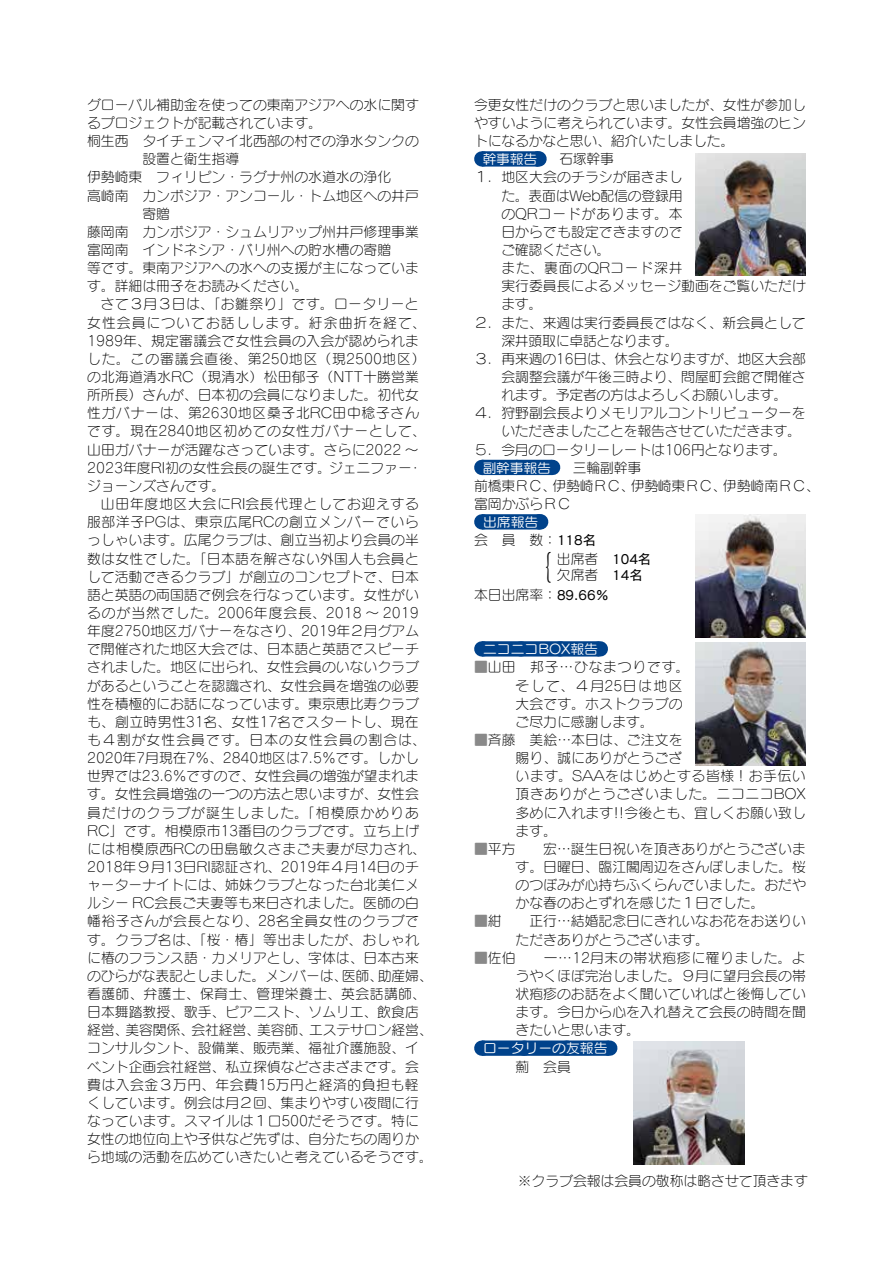
<style>
.page{position:relative;width:893px;height:1263px;background:#fff}
.page>*{position:absolute;margin:0;border:0;box-sizing:border-box;transform-origin:0 0}
.t1{font:33px "Tsuku Min Pro R";color:#000;scale:.5 1}
.t2{font:13.8px/18.1px "Seurat Pro L";color:#000}
.t3{font:13.8px "Seurat Pro L";letter-spacing:.05em;color:#000}
.t4{font:13.8px "Seurat Pro L";letter-spacing:.04em;color:#000}
.t5{font:13.8px "Seurat Pro L";letter-spacing:.03em;color:#000}
.t6{font:13.8px "Seurat Pro L";letter-spacing:.075em;color:#000}
.t7{font:13.8px "Seurat Pro L";letter-spacing:.025em;color:#000}
.t8{font:13.8px "Seurat Pro L";letter-spacing:.06em;color:#000}
.t9{font:13.8px "Seurat Pro L";letter-spacing:.035em;color:#000}
.t10{font:13.8px "Seurat Pro L";letter-spacing:.02em;color:#000}
.t11{font:13.8px "Seurat Pro L";letter-spacing:.045em;color:#000}
.t12{font:13.2px "Seurat Pro M";color:#fff;scale:1.05 1}
.s1{font-family:"Seurat Pro M";font-size:13.2px;color:#fff}
.s2{font-family:"Cezanne Pro M"}
.s3{color:#898989}
</style>
<div class="page">
<div style="left:482px;top:151px;width:56px;height:16px;background:#00428b"></div>
<svg style="left:510px;top:151px;width:29px;height:16px"></svg>
<div style="left:482px;top:460px;width:70px;height:15px;background:#00428b"></div>
<svg style="left:552px;top:460px;width:1px;height:15px"></svg>
<div style="left:482px;top:514px;width:58px;height:15px;background:#00428b"></div>
<svg style="left:511px;top:514px;width:30px;height:15px"></svg>
<div style="left:482px;top:641px;width:117px;height:15px;background:#00428b"></div>
<svg style="left:521px;top:641px;width:59px;height:1px"></svg>
<svg style="left:599px;top:641px;width:1px;height:15px"></svg>
<div style="left:482px;top:1040px;width:127px;height:16px;background:#00428b"></div>
<svg style="left:524px;top:1040px;width:64px;height:16px"></svg>
<svg style="left:609px;top:1040px;width:1px;height:16px"></svg>
<img style="left:695px;top:153px;width:111px;height:123px">
<img style="left:695px;top:515px;width:111px;height:123px">
<img style="left:695px;top:642px;width:111px;height:123px">
<img style="left:634px;top:1041px;width:110px;height:123px">
<p class="t2" style="left:87px;top:95px;width:333px">グローバル補助金を使っての東南アジアへの水に関す</p>
<p class="t2" style="left:87px;top:113px;width:236px">るプロジェクトが記載されています。</p>
<p class="t2" style="left:87px;top:131px;width:333px">桐生西　タイチェンマイ北西部の村での浄水タンクの</p>
<p class="t2" style="left:142px;top:150px;width:98px">設置と衛生指導</p>
<p class="t2" style="left:87px;top:168px;width:306px">伊勢崎東　フィリピン・ラグナ州の水道水の浄化</p>
<p class="t2" style="left:87px;top:186px;width:333px">高崎南　カンボジア・アンコール・トム地区への井戸</p>
<p class="t2" style="left:142px;top:204px;width:29px">寄贈</p>
<p class="t2" style="left:87px;top:222px;width:333px">藤岡南　カンボジア・シュムリアップ州井戸修理事業</p>
<p class="t2" style="left:87px;top:240px;width:306px">富岡南　インドネシア・バリ州への貯水槽の寄贈</p>
<p class="t2" style="left:87px;top:258px;width:333px">等です。東南アジアへの水への支援が主になっていま</p>
<p class="t2" style="left:87px;top:277px;width:223px">す。詳細は冊子をお読みください。</p>
<p class="t7" style="left:101px;top:295px;width:319px">さて３月３日は、「お雛祭り」です。ロータリーと</p>
<p class="t6" style="left:87px;top:313px;width:340px">女性会員についてお話しします。紆余曲折を経て、</p>
<p class="t10" style="left:87px;top:332px;width:333px">1989年、規定審議会で女性会員の入会が認められま</p>
<p class="t4" style="left:87px;top:350px;width:340px">した。この審議会直後、第250地区（現2500地区）</p>
<p class="t2" style="left:87px;top:367px;width:333px">の北海道清水RC（現清水）松田郁子（NTT十勝営業</p>
<p class="t2" style="left:87px;top:385px;width:333px">所所長）さんが、日本初の会員になりました。初代女</p>
<p class="t3" style="left:87px;top:404px;width:333px">性ガバナーは、第2630地区桑子北RC田中稔子さん</p>
<p class="t3" style="left:87px;top:422px;width:340px">です。現在2840地区初めての女性ガバナーとして、</p>
<p class="t2" style="left:87px;top:440px;width:333px">山田ガバナーが活躍なさっています。さらに2022 〜</p>
<p class="t2" style="left:87px;top:458px;width:337px">2023年度RI初の女性会長の誕生です。ジェニファー・</p>
<p class="t2" style="left:87px;top:476px;width:140px">ジョーンズさんです。</p>
<p class="t3" style="left:101px;top:495px;width:319px">山田年度地区大会にRI会長代理としてお迎えする</p>
<p class="t3" style="left:87px;top:513px;width:333px">服部洋子PGは、東京広尾RCの創立メンバーでいら</p>
<p class="t2" style="left:87px;top:531px;width:333px">っしゃいます。広尾クラブは、創立当初より会員の半</p>
<p class="t7" style="left:87px;top:549px;width:333px">数は女性でした。「日本語を解さない外国人も会員と</p>
<p class="t2" style="left:87px;top:567px;width:333px">して活動できるクラブ」が創立のコンセプトで、日本</p>
<p class="t2" style="left:87px;top:585px;width:333px">語と英語の両国語で例会を行なっています。女性がい</p>
<p class="t9" style="left:87px;top:604px;width:333px">るのが当然でした。2006年度会長、2018 〜 2019</p>
<p class="t2" style="left:87px;top:621px;width:333px">年度2750地区ガバナーをなさり、2019年２月グアム</p>
<p class="t2" style="left:87px;top:639px;width:333px">で開催された地区大会では、日本語と英語でスピーチ</p>
<p class="t2" style="left:87px;top:658px;width:333px">されました。地区に出られ、女性会員のいないクラブ</p>
<p class="t2" style="left:87px;top:676px;width:333px">があるということを認識され、女性会員を増強の必要</p>
<p class="t2" style="left:87px;top:694px;width:333px">性を積極的にお話になっています。東京恵比寿クラブ</p>
<p class="t5" style="left:87px;top:713px;width:333px">も、創立時男性31名、女性17名でスタートし、現在</p>
<p class="t6" style="left:87px;top:731px;width:340px">も４割が女性会員です。日本の女性会員の割合は、</p>
<p class="t2" style="left:87px;top:748px;width:333px">2020年7月現在7％、2840地区は7.5％です。しかし</p>
<p class="t2" style="left:87px;top:767px;width:333px">世界では23.6％ですので、女性会員の増強が望まれま</p>
<p class="t2" style="left:87px;top:785px;width:333px">す。女性会員増強の一つの方法と思いますが、女性会</p>
<p class="t6" style="left:87px;top:803px;width:333px">員だけのクラブが誕生しました。「相模原かめりあ</p>
<p class="t2" style="left:87px;top:821px;width:333px">RC」です。相模原市13番目のクラブです。立ち上げ</p>
<p class="t11" style="left:87px;top:840px;width:340px">には相模原西RCの田島敏久さまご夫妻が尽力され、</p>
<p class="t2" style="left:87px;top:857px;width:333px">2018年９月13日RI認証され、2019年４月14日のチ</p>
<p class="t2" style="left:87px;top:875px;width:333px">ャーターナイトには、姉妹クラブとなった台北美仁メ</p>
<p class="t2" style="left:87px;top:894px;width:333px">ルシー RC会長ご夫妻等も来日されました。医師の白</p>
<p class="t4" style="left:87px;top:912px;width:333px">幡裕子さんが会長となり、28名全員女性のクラブで</p>
<p class="t5" style="left:87px;top:930px;width:333px">す。クラブ名は、「桜・椿」等出ましたが、おしゃれ</p>
<p class="t2" style="left:87px;top:948px;width:333px">に椿のフランス語・カメリアとし、字体は、日本古来</p>
<p class="t2" style="left:87px;top:966px;width:347px">のひらがな表記としました。メンバーは、医師、助産婦、</p>
<p class="t5" style="left:87px;top:985px;width:340px">看護師、弁護士、保育士、管理栄養士、英会話講師、</p>
<p class="t2" style="left:87px;top:1002px;width:333px">日本舞踏教授、歌手、ピアニスト、ソムリエ、飲食店</p>
<p class="t2" style="left:87px;top:1021px;width:347px">経営、美容関係、会社経営、美容師、エステサロン経営、</p>
<p class="t2" style="left:87px;top:1039px;width:333px">コンサルタント、設備業、販売業、福祉介護施設、イ</p>
<p class="t2" style="left:87px;top:1057px;width:333px">ベント企画会社経営、私立探偵などさまざまです。会</p>
<p class="t4" style="left:87px;top:1076px;width:333px">費は入会金３万円、年会費15万円と経済的負担も軽</p>
<p class="t2" style="left:87px;top:1093px;width:333px">くしています。例会は月２回、集まりやすい夜間に行</p>
<p class="t2" style="left:87px;top:1111px;width:333px">なっています。スマイルは１口500だそうです。特に</p>
<p class="t2" style="left:87px;top:1129px;width:333px">女性の地位向上や子供など先ずは、自分たちの周りか</p>
<p class="t2" style="left:87px;top:1148px;width:347px">ら地域の活動を広めていきたいと考えているそうです。</p>
<p class="t2" style="left:474px;top:95px;width:333px">今更女性だけのクラブと思いましたが、女性が参加し</p>
<p class="t2" style="left:474px;top:113px;width:333px">やすいように考えられています。女性会員増強のヒン</p>
<p class="t2" style="left:474px;top:131px;width:262px">トになるかなと思い、紹介いたしました。</p>
<p class="t2" style="left:483px;top:150px;width:133px"><span class="s1">幹事報告</span> 　石塚幹事</p>
<p class="t2" style="left:474px;top:168px;width:210px">１．地区大会のチラシが届きまし</p>
<p class="t2" style="left:501px;top:186px;width:183px">た。表面はWeb配信の登録用</p>
<p class="t8" style="left:501px;top:205px;width:183px">のQRコードがあります。本</p>
<p class="t2" style="left:501px;top:222px;width:183px">日からでも設定できますので</p>
<p class="t2" style="left:501px;top:240px;width:111px">ご確認ください。</p>
<p class="t8" style="left:474px;top:259px;width:210px">　　また、裏面のQRコード深井</p>
<p class="t2" style="left:501px;top:277px;width:306px">実行委員長によるメッセージ動画をご覧いただけ</p>
<p class="t2" style="left:501px;top:295px;width:43px">ます。</p>
<p class="t2" style="left:474px;top:313px;width:333px">２．また、来週は実行委員長ではなく、新会員として</p>
<p class="t2" style="left:501px;top:331px;width:179px">深井頭取に卓話となります。</p>
<p class="t2" style="left:474px;top:349px;width:333px">３．再来週の16日は、休会となりますが、地区大会部</p>
<p class="t2" style="left:501px;top:367px;width:306px">会調整会議が午後三時より、問屋町会館で開催さ</p>
<p class="t2" style="left:501px;top:385px;width:288px">れます。予定者の方はよろしくお願いします。</p>
<p class="t2" style="left:474px;top:404px;width:333px">４．狩野副会長よりメモリアルコントリビューターを</p>
<p class="t2" style="left:501px;top:422px;width:301px">いただきましたことを報告させていただきます。</p>
<p class="t2" style="left:474px;top:440px;width:314px">５．今月のロータリーレートは106円となります。</p>
<p class="t2" style="left:483px;top:458px;width:160px"><span class="s1">副幹事報告</span> 　三輪副幹事</p>
<p class="t2" style="left:474px;top:476px;width:347px">前橋東ＲＣ、伊勢崎ＲＣ、伊勢崎東ＲＣ、伊勢崎南ＲＣ、</p>
<p class="t2" style="left:474px;top:494px;width:98px">富岡かぶらＲＣ</p>
<p class="t12" style="left:483px;top:513px;width:54px">出席報告</p>
<p class="t2" style="left:474px;top:531px;width:124px">会　員　数：<span class="s2">118名</span></p>
<h1 class="t1" style="left:543px;top:537px;width:18px">{</h1>
<p class="t2" style="left:557px;top:551px;width:96px;line-height:15.9px">出席者　<span class="s2">104名</span>欠席者　<span class="s2">14名</span></p>
<p class="t2" style="left:474px;top:585px;width:137px">本日出席率：<span class="s2">89.66％</span></p>
<p class="t12" style="left:483px;top:640px;width:111px">ニコニコBOX報告</p>
<p class="t2" style="left:516px;top:658px;width:175px;text-indent:-41px"><span class="s3">■</span>山田　邦子…ひなまつりです。そして、４月25日は地区大会です。ホストクラブのご尽力に感謝します。</p>
<p class="t2" style="left:516px;top:730px;width:292px;text-indent:-41px"><span class="s3">■</span>斉藤　美絵…本日は、ご注文を<br>賜り、誠にありがとうござ<br>います。SAAをはじめとする皆様！お手伝い頂きありがとうございました。ニコニコBOX多めに入れます!!今後とも、宜しくお願い致します。</p>
<p class="t2" style="left:516px;top:839px;width:292px;text-align:justify;text-indent:-41px"><span class="s3">■</span>平方　　宏…誕生日祝いを頂きありがとうございます。日曜日、臨江閣周辺をさんぽしました。桜のつぼみが心持ちふくらんでいました。おだやかな春のおとずれを感じた１日でした。</p>
<p class="t2" style="left:516px;top:912px;width:292px;text-indent:-41px"><span class="s3">■</span>紺　　正行…結婚記念日にきれいなお花をお送りいただきありがとうございます。</p>
<p class="t2" style="left:516px;top:948px;width:292px;text-align:justify;text-indent:-41px"><span class="s3">■</span>佐伯　　一…12月末の帯状疱疹に罹りました。ようやくほぼ完治しました。９月に望月会長の帯状疱疹のお話をよく聞いていればと後悔しています。今日から心を入れ替えて会長の時間を聞きたいと思います。</p>
<p class="t12" style="left:483px;top:1040px;width:120px">ロータリーの友報告</p>
<p class="t2" style="left:518px;top:1172px;width:292px">※クラブ会報は会員の敬称は略させて頂きます</p>
</div>
